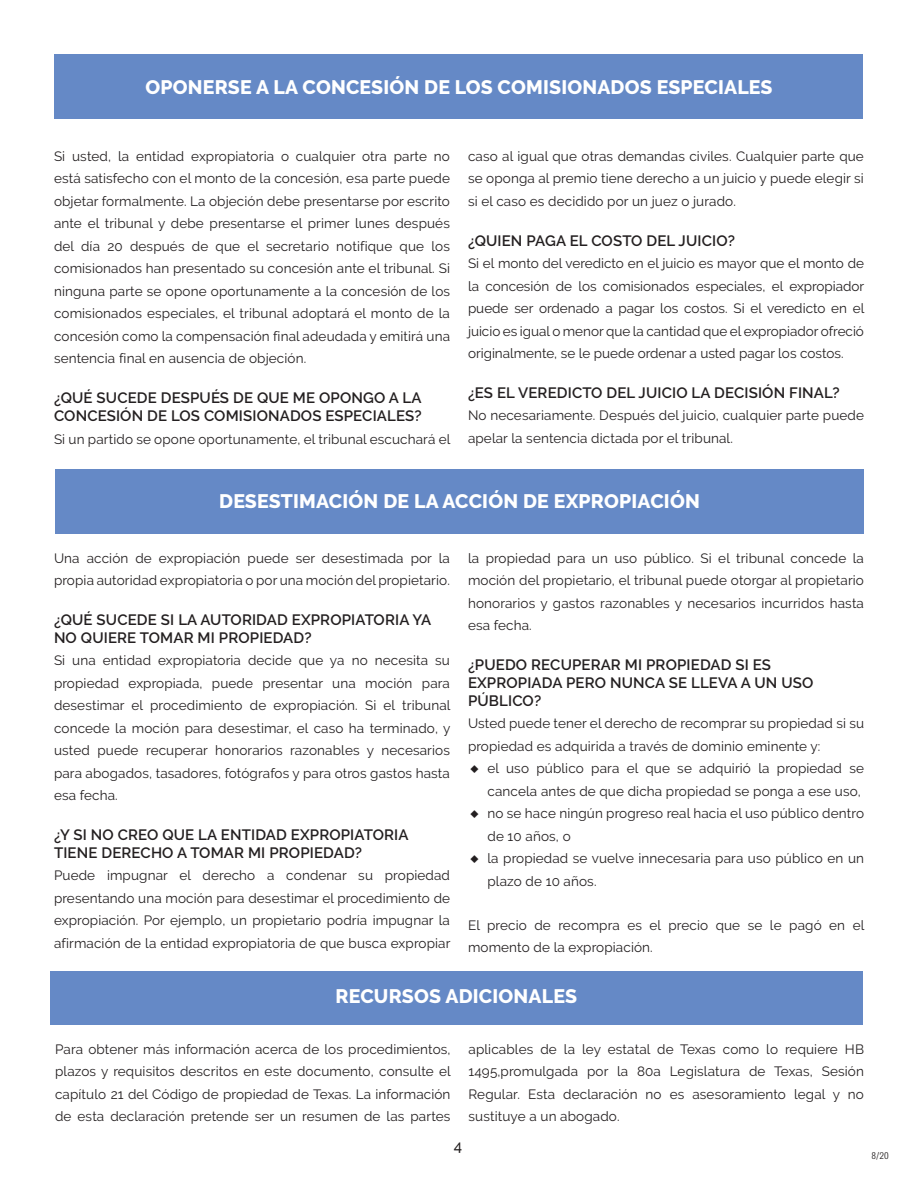
<style>
.page{position:relative;width:918px;height:1188px;background:#fff}
.page>*{position:absolute;margin:0;border:0;box-sizing:border-box;transform-origin:0 0}
.t1{font:800 19.5px "Raleway";letter-spacing:.01em;color:#fff}
.t2{font:600 15px/18px "Raleway";letter-spacing:.01em;color:#231f20}
.t3{font:500 15px "Raleway";color:#231f20}
.t4{font:13.5px/22.5px "Raleway";letter-spacing:.01em;color:#231f20;text-align:justify}
.t5{font:10.5px "Bulldog";color:#231f20}
</style>
<div class="page">
<div style="left:54px;top:54px;width:809px;height:65px;background:#6589c6"></div>
<div style="left:51px;top:971px;width:812px;height:54px;background:#6589c6"></div>
<div style="left:55px;top:469px;width:809px;height:65px;background:#6589c6"></div>
<h1 class="t1" style="left:145px;top:76px;width:629px">OPONERSE A LA CONCESIÓN DE LOS COMISIONADOS ESPECIALES</h1>
<p class="t4" style="left:54px;top:145px;width:398px">Si usted, la entidad expropiatoria o cualquier otra parte no está satisfecho con el monto de la concesión, esa parte puede objetar formalmente. La objeción debe presentarse por escrito ante el tribunal y debe presentarse el primer lunes después del día 20 después de que el secretario notifique que los comisionados han presentado su concesión ante el tribunal. Si ninguna parte se opone oportunamente a la concesión de los comisionados especiales, el tribunal adoptará el monto de la concesión como la compensación final adeudada y emitirá una sentencia final en ausencia de objeción.</p>
<p class="t2" style="left:54px;top:389px;width:369px">¿QUÉ SUCEDE DESPUÉS DE QUE ME OPONGO A LA<br>CONCESIÓN DE LOS COMISIONADOS ESPECIALES?</p>
<p class="t4" style="left:54px;top:428px;width:398px">Si un partido se opone oportunamente, el tribunal escuchará el</p>
<p class="t4" style="left:468px;top:145px;width:397px">caso al igual que otras demandas civiles. Cualquier parte que se oponga al premio tiene derecho a un juicio y puede elegir si si el caso es decidido por un juez o jurado.</p>
<p class="t2" style="left:468px;top:231px;width:268px">¿QUIEN PAGA EL COSTO DEL JUICIO?</p>
<p class="t4" style="left:468px;top:252px;width:398px">Si el monto del veredicto en el juicio es mayor que el monto de la concesión de los comisionados especiales, el expropiador puede ser ordenado a pagar los costos. Si el veredicto en el juicio es igual o menor que la cantidad que el expropiador ofreció originalmente, se le puede ordenar a usted pagar los costos.</p>
<p class="t2" style="left:468px;top:383px;width:373px">¿ES EL VEREDICTO DEL JUICIO LA DECISIÓN FINAL?</p>
<p class="t4" style="left:468px;top:404px;width:398px">No necesariamente. Después del juicio, cualquier parte puede apelar la sentencia dictada por el tribunal.</p>
<h1 class="t1" style="left:219px;top:489px;width:482px">DESESTIMACIÓN DE LA ACCIÓN DE EXPROPIACIÓN</h1>
<p class="t4" style="left:54px;top:547px;width:397px">Una acción de expropiación puede ser desestimada por la propia autoridad expropiatoria o por una moción del propietario.</p>
<p class="t2" style="left:54px;top:611px;width:379px">¿QUÉ SUCEDE SI LA AUTORIDAD EXPROPIATORIA YA<br>NO QUIERE TOMAR MI PROPIEDAD?</p>
<p class="t4" style="left:54px;top:649px;width:398px">Si una entidad expropiatoria decide que ya no necesita su propiedad expropiada, puede presentar una moción para desestimar el procedimiento de expropiación. Si el tribunal concede la moción para desestimar, el caso ha terminado, y usted puede recuperar honorarios razonables y necesarios para abogados, tasadores, fotógrafos y para otros gastos hasta esa fecha.</p>
<p class="t2" style="left:54px;top:826px;width:356px">¿Y SI NO CREO QUE LA ENTIDAD EXPROPIATORIA<br>TIENE DERECHO A TOMAR MI PROPIEDAD?</p>
<p class="t4" style="left:54px;top:864px;width:398px">Puede impugnar el derecho a condenar su propiedad presentando una moción para desestimar el procedimiento de expropiación. Por ejemplo, un propietario podría impugnar la afirmación de la entidad expropiatoria de que busca expropiar</p>
<p class="t4" style="left:468px;top:547px;width:398px">la propiedad para un uso público. Si el tribunal concede la moción del propietario, el tribunal puede otorgar al propietario honorarios y gastos razonables y necesarios incurridos hasta esa fecha.</p>
<p class="t2" style="left:468px;top:656px;width:347px">¿PUEDO RECUPERAR MI PROPIEDAD SI ES<br>EXPROPIADA PERO NUNCA SE LLEVA A UN USO<br>PÚBLICO?</p>
<p class="t4" style="left:468px;top:712px;width:398px">Usted puede tener el derecho de recomprar su propiedad si su propiedad es adquirida a través de dominio eminente y:</p>
<p class="t4" style="left:487px;top:757px;width:378px;text-align:left">el uso público para el que se adquirió la propiedad se cancela antes de que dicha propiedad se ponga a ese uso, no se hace ningún progreso real hacia el uso público dentro de 10 años, o<br>la propiedad se vuelve innecesaria para uso público en un plazo de 10 años.</p>
<p class="t4" style="left:468px;top:914px;width:398px">El precio de recompra es el precio que se le pagó en el momento de la expropiación.</p>
<h1 class="t1" style="left:336px;top:985px;width:243px">RECURSOS ADICIONALES</h1>
<p class="t4" style="left:55px;top:1038px;width:397px">Para obtener más información acerca de los procedimientos, plazos y requisitos descritos en este documento, consulte el capítulo 21 del Código de propiedad de Texas. La información de esta declaración pretende ser un resumen de las partes</p>
<p class="t4" style="left:469px;top:1038px;width:397px">aplicables de la ley estatal de Texas como lo requiere HB 1495,promulgada por la 80a Legislatura de Texas, Sesión Regular. Esta declaración no es asesoramiento legal y no sustituye a un abogado.</p>
<p class="t3" style="left:454px;top:1137px;width:10px">4</p>
<p class="t5" style="left:871px;top:1150px;width:19px">8/20</p>
</div>
